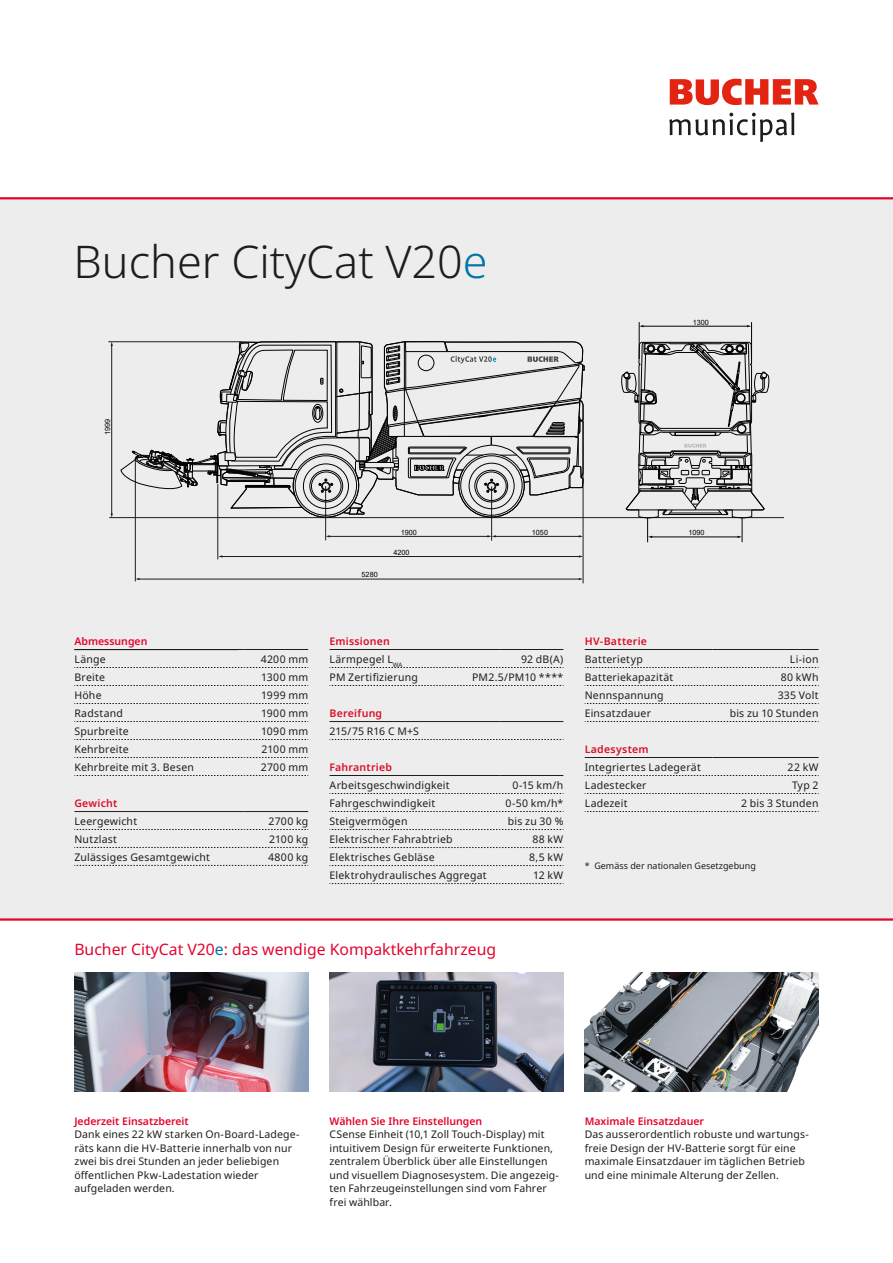
<style>
.page{position:relative;width:893px;height:1263px;background:#fff}
.page>*{position:absolute;margin:0;border:0;box-sizing:border-box;transform-origin:0 0}
.Headline_30_32{font:300 45px "Noto Sans";color:#1d1d1b}
.Headline_small_10_13{font:15.75px "Noto Sans";color:#e4042e}
.Text_7_9pt{font:10.5px/13.5px "Noto Sans";letter-spacing:.015em;color:#1d1d1b}
.LINE_left_7_9pt{font:10.5px "Noto Sans";letter-spacing:.02em;color:#1d1d1b}
.HEAD_Column_Title_7_9pt_left{font:600 10.5px/18px "Noto Sans";letter-spacing:.02em;color:#dc0c26}
.Caption_header_7_10{font:600 10.5px "Noto Sans";color:#e4042e}
.LINE_right_7_9pt{font:10.5px "Noto Sans";letter-spacing:.02em;color:#1d1d1b}
.HEAD_Column_Title_7_9pt_left-2{font:600 10.5px "Noto Sans";color:#e4042e}
.Caption_copy_7_10{font:9px "Noto Sans";color:#1d1d1b}
.t1{font:7.2px "Arial";color:#020203}
.s1{color:#0075aa}
.s2{font-weight:400;color:#1d1d1b}
</style>
<div class="page">
<div style="left:0;top:199px;width:893px;height:720px;background:#ededed"></div>
<hr style="left:0;top:197px;width:893px;height:2px;background:#e4042e">
<hr style="left:0;top:918px;width:893px;height:3px;background:#e4042e">
<svg style="left:74px;top:667px;width:234px;height:1px"></svg>
<svg style="left:74px;top:685px;width:234px;height:1px"></svg>
<svg style="left:74px;top:703px;width:234px;height:1px"></svg>
<svg style="left:74px;top:721px;width:234px;height:1px"></svg>
<svg style="left:74px;top:739px;width:234px;height:1px"></svg>
<svg style="left:74px;top:757px;width:234px;height:1px"></svg>
<svg style="left:74px;top:775px;width:234px;height:1px"></svg>
<svg style="left:74px;top:829px;width:234px;height:1px"></svg>
<svg style="left:74px;top:847px;width:234px;height:1px"></svg>
<svg style="left:74px;top:865px;width:234px;height:1px"></svg>
<hr style="left:74px;top:649px;width:170px;height:1px;background:#1d1d1b">
<hr style="left:244px;top:649px;width:64px;height:1px;background:#1d1d1b">
<hr style="left:74px;top:811px;width:170px;height:1px;background:#1d1d1b">
<hr style="left:244px;top:811px;width:64px;height:1px;background:#1d1d1b">
<svg style="left:330px;top:667px;width:234px;height:1px"></svg>
<svg style="left:330px;top:685px;width:234px;height:1px"></svg>
<svg style="left:330px;top:739px;width:234px;height:1px"></svg>
<svg style="left:330px;top:793px;width:234px;height:1px"></svg>
<svg style="left:330px;top:811px;width:234px;height:1px"></svg>
<svg style="left:330px;top:829px;width:234px;height:1px"></svg>
<svg style="left:330px;top:847px;width:234px;height:1px"></svg>
<svg style="left:330px;top:865px;width:234px;height:1px"></svg>
<svg style="left:330px;top:883px;width:234px;height:1px"></svg>
<hr style="left:330px;top:649px;width:170px;height:1px;background:#1d1d1b">
<hr style="left:500px;top:649px;width:63px;height:1px;background:#1d1d1b">
<hr style="left:330px;top:721px;width:170px;height:1px;background:#1d1d1b">
<hr style="left:500px;top:721px;width:63px;height:1px;background:#1d1d1b">
<hr style="left:330px;top:775px;width:170px;height:1px;background:#1d1d1b">
<hr style="left:500px;top:775px;width:63px;height:1px;background:#1d1d1b">
<svg style="left:585px;top:667px;width:234px;height:1px"></svg>
<svg style="left:585px;top:685px;width:234px;height:1px"></svg>
<svg style="left:585px;top:703px;width:234px;height:1px"></svg>
<svg style="left:585px;top:721px;width:234px;height:1px"></svg>
<svg style="left:585px;top:775px;width:234px;height:1px"></svg>
<svg style="left:585px;top:793px;width:234px;height:1px"></svg>
<svg style="left:585px;top:811px;width:234px;height:1px"></svg>
<hr style="left:585px;top:649px;width:127px;height:1px;background:#1d1d1b">
<hr style="left:712px;top:649px;width:107px;height:1px;background:#1d1d1b">
<hr style="left:585px;top:757px;width:127px;height:1px;background:#1d1d1b">
<hr style="left:712px;top:757px;width:107px;height:1px;background:#1d1d1b">
<hr style="left:111px;top:345px;width:1px;height:169px;background:#1d1d1b">
<hr style="left:108px;top:341px;width:132px;height:1px;background:#1d1d1b">
<hr style="left:109px;top:517px;width:674px;height:1px;background:#1d1d1b">
<hr style="left:135px;top:458px;width:1px;height:123px;background:#1d1d1b">
<hr style="left:139px;top:579px;width:441px;height:1px;background:#1d1d1b">
<hr style="left:639px;top:322px;width:1px;height:37px;background:#020203">
<hr style="left:751px;top:322px;width:1px;height:39px;background:#020203">
<hr style="left:643px;top:326px;width:105px;height:1px;background:#020203">
<svg style="left:217px;top:365px;width:368px;height:218px"></svg>
<svg style="left:621px;top:342px;width:148px;height:200px"></svg>
<svg style="left:120px;top:341px;width:464px;height:217px"></svg>
<img style="left:74px;top:973px;width:234px;height:119px">
<img style="left:330px;top:973px;width:233px;height:119px">
<img style="left:585px;top:973px;width:234px;height:119px">
<svg style="left:670px;top:79px;width:149px;height:26px"></svg>
<svg style="left:669px;top:113px;width:125px;height:29px"></svg>
<p class="Headline_30_32" style="left:74px;top:230px;width:416px">Bucher CityCat V20<span class="s1">e</span></p>
<p class="t1" style="left:103px;top:435px;width:18px;rotate:-90deg">1999</p>
<p class="t1" style="left:693px;top:317px;width:18px">1300</p>
<p class="t1" style="left:362px;top:570px;width:18px">5280</p>
<p class="t1" style="left:401px;top:527px;width:18px">1900</p>
<p class="t1" style="left:532px;top:527px;width:18px">1050</p>
<p class="t1" style="left:393px;top:547px;width:18px">4200</p>
<p class="t1" style="left:688px;top:528px;width:18px">1090</p>
<p class="HEAD_Column_Title_7_9pt_left-2" style="left:74px;top:634px;width:75px">Abmessungen</p>
<p class="LINE_left_7_9pt" style="left:74px;top:652px;width:33px">Länge</p>
<p class="LINE_right_7_9pt" style="left:261px;top:652px;width:49px">4200 mm</p>
<p class="LINE_left_7_9pt" style="left:74px;top:670px;width:32px">Breite</p>
<p class="LINE_right_7_9pt" style="left:261px;top:670px;width:49px">1300 mm</p>
<p class="LINE_left_7_9pt" style="left:74px;top:688px;width:29px">Höhe</p>
<p class="LINE_right_7_9pt" style="left:261px;top:688px;width:48px">1999 mm</p>
<p class="LINE_left_7_9pt" style="left:74px;top:706px;width:50px">Radstand</p>
<p class="LINE_right_7_9pt" style="left:261px;top:706px;width:49px">1900 mm</p>
<p class="LINE_left_7_9pt" style="left:74px;top:724px;width:56px">Spurbreite</p>
<p class="LINE_right_7_9pt" style="left:261px;top:724px;width:49px">1090 mm</p>
<p class="LINE_left_7_9pt" style="left:74px;top:742px;width:56px">Kehrbreite</p>
<p class="LINE_right_7_9pt" style="left:261px;top:742px;width:48px">2100 mm</p>
<p class="LINE_left_7_9pt" style="left:74px;top:760px;width:121px">Kehrbreite mit 3. Besen</p>
<p class="LINE_right_7_9pt" style="left:261px;top:760px;width:49px">2700 mm</p>
<p class="HEAD_Column_Title_7_9pt_left" style="left:74px;top:794px;width:45px">Gewicht</p>
<p class="LINE_left_7_9pt" style="left:74px;top:814px;width:64px">Leergewicht</p>
<p class="LINE_right_7_9pt" style="left:269px;top:814px;width:41px">2700 kg</p>
<p class="LINE_left_7_9pt" style="left:74px;top:832px;width:44px">Nutzlast</p>
<p class="LINE_right_7_9pt" style="left:269px;top:832px;width:41px">2100 kg</p>
<p class="LINE_left_7_9pt" style="left:74px;top:850px;width:137px">Zulässiges Gesamtgewicht</p>
<p class="LINE_right_7_9pt" style="left:268px;top:850px;width:42px">4800 kg</p>
<p class="HEAD_Column_Title_7_9pt_left" style="left:330px;top:632px;width:74px">Emissionen<br><span class="s2">Lärmpegel L</span><sub>WA</sub></p>
<p class="Text_7_9pt" style="left:521px;top:653px;width:44px">92 dB(A)</p>
<p class="Text_7_9pt" style="left:330px;top:671px;width:90px">PM Zertifizierung</p>
<p class="Text_7_9pt" style="left:472px;top:671px;width:93px">PM2.5/PM10 ****</p>
<p class="HEAD_Column_Title_7_9pt_left" style="left:330px;top:704px;width:54px">Bereifung</p>
<p class="Text_7_9pt" style="left:330px;top:725px;width:91px">215/75 R16 C M+S</p>
<p class="HEAD_Column_Title_7_9pt_left" style="left:330px;top:758px;width:64px">Fahrantrieb</p>
<p class="Text_7_9pt" style="left:330px;top:779px;width:122px">Arbeitsgeschwindigkeit</p>
<p class="Text_7_9pt" style="left:512px;top:779px;width:52px">0-15 km/h</p>
<p class="Text_7_9pt" style="left:330px;top:797px;width:107px">Fahrgeschwindigkeit</p>
<p class="Text_7_9pt" style="left:505px;top:797px;width:60px">0-50 km/h*</p>
<p class="Text_7_9pt" style="left:330px;top:815px;width:80px">Steigvermögen</p>
<p class="Text_7_9pt" style="left:508px;top:815px;width:57px">bis zu 30 %</p>
<p class="Text_7_9pt" style="left:330px;top:833px;width:125px">Elektrischer Fahrabtrieb</p>
<p class="Text_7_9pt" style="left:532px;top:833px;width:32px">88 kW</p>
<p class="Text_7_9pt" style="left:330px;top:851px;width:107px">Elektrisches Gebläse</p>
<p class="Text_7_9pt" style="left:529px;top:851px;width:36px">8,5 kW</p>
<p class="Text_7_9pt" style="left:330px;top:869px;width:159px">Elektrohydraulisches Aggregat</p>
<p class="Text_7_9pt" style="left:533px;top:869px;width:32px">12 kW</p>
<p class="HEAD_Column_Title_7_9pt_left" style="left:585px;top:632px;width:64px">HV-Batterie</p>
<p class="Text_7_9pt" style="left:585px;top:653px;width:60px">Batterietyp</p>
<p class="Text_7_9pt" style="left:790px;top:653px;width:30px">Li-ion</p>
<p class="Text_7_9pt" style="left:585px;top:671px;width:90px">Batteriekapazität</p>
<p class="Text_7_9pt" style="left:781px;top:671px;width:39px">80 kWh</p>
<p class="Text_7_9pt" style="left:585px;top:689px;width:80px">Nennspannung</p>
<p class="Text_7_9pt" style="left:778px;top:689px;width:42px">335 Volt</p>
<p class="Text_7_9pt" style="left:585px;top:707px;width:68px">Einsatzdauer</p>
<p class="Text_7_9pt" style="left:730px;top:707px;width:90px">bis zu 10 Stunden</p>
<p class="HEAD_Column_Title_7_9pt_left" style="left:585px;top:740px;width:65px">Ladesystem</p>
<p class="Text_7_9pt" style="left:585px;top:761px;width:118px">Integriertes Ladegerät</p>
<p class="Text_7_9pt" style="left:788px;top:761px;width:32px">22 kW</p>
<p class="Text_7_9pt" style="left:585px;top:779px;width:63px">Ladestecker</p>
<p class="Text_7_9pt" style="left:792px;top:779px;width:28px">Typ 2</p>
<p class="Text_7_9pt" style="left:585px;top:797px;width:44px">Ladezeit</p>
<p class="Text_7_9pt" style="left:741px;top:797px;width:79px">2 bis 3 Stunden</p>
<p class="Caption_copy_7_10" style="left:585px;top:860px;width:173px">* Gemäss der nationalen Gesetzgebung</p>
<p class="Headline_small_10_13" style="left:74px;top:938px;width:423px">Bucher CityCat V20<span class="s1">e</span>: das wendige Kompaktkehrfahrzeug</p>
<p class="Caption_header_7_10" style="left:74px;top:1113px;width:116px">Jederzeit Einsatzbereit</p>
<p class="Text_7_9pt" style="left:74px;top:1128px;width:227px">Dank eines 22 kW starken On-Board-Ladege&shy;räts kann die HV-Batterie innerhalb von nur zwei bis drei Stunden an jeder beliebigen öffentlichen Pkw-Ladestation wieder aufgeladen werden.</p>
<p class="Caption_header_7_10" style="left:330px;top:1113px;width:154px">Wählen Sie Ihre Einstellungen</p>
<p class="Text_7_9pt" style="left:330px;top:1128px;width:231px">CSense Einheit (10,1 Zoll Touch-Display) mit intuitivem Design für erweiterte Funktionen, zentralem Überblick über alle Einstellungen und visuellem Diagnosesystem. Die angezeig&shy;ten Fahrzeugeinstellungen sind vom Fahrer frei wählbar.</p>
<p class="Caption_header_7_10" style="left:585px;top:1113px;width:121px">Maximale Einsatzdauer</p>
<p class="Text_7_9pt" style="left:585px;top:1128px;width:226px">Das ausserordentlich robuste und wartungs&shy;freie Design der HV-Batterie sorgt für eine maximale Einsatzdauer im täglichen Betrieb und eine minimale Alterung der Zellen.</p>
</div>
